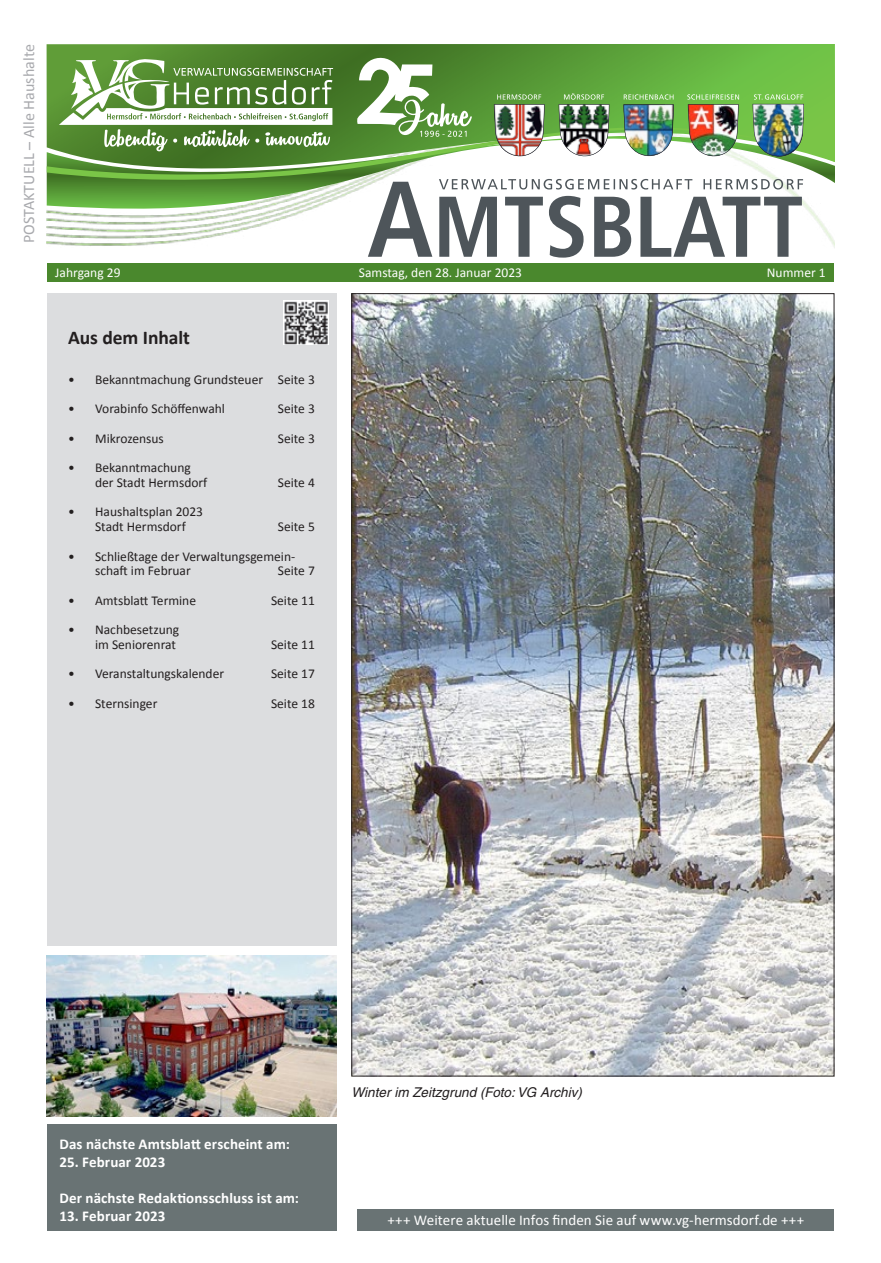
<style>
.page{position:relative;width:881px;height:1263px;background:#fff}
.page>*{position:absolute;margin:0;border:0;box-sizing:border-box;transform-origin:0 0}
.t1{font:700 19.5px "Calibri";letter-spacing:-.005em;color:#231f20}
.Postaktuell{font:16.05px "Calibri";color:#a8a9ad}
.NRS_ET{font:700 15px "Calibri";letter-spacing:.005em;color:#fff}
.t2{font:15px "Calibri";letter-spacing:.005em;color:#fff}
.t3{font:13.5px/14.7px "Calibri";color:#231f20}
.t4{font:13.5px "Calibri";color:#fff}
.Bildunterschrift{font:italic 13.5px "Helvetica LT";color:#231f20}
</style>
<div class="page">
<div style="left:47px;top:1125px;width:289px;height:106px;background:#697374"></div>
<img style="left:47px;top:955px;width:289px;height:162px">
<div style="left:47px;top:293px;width:289px;height:653px;background:#dcdddf"></div>
<div style="left:47px;top:258px;width:786px;height:29px;background:linear-gradient(to right,#fff,#fff)"></div>
<div style="left:47px;top:264px;width:786px;height:23px;background:#fff"></div>
<div style="left:47px;top:264px;width:786px;height:18px;background:#4a882d"></div>
<div style="left:357px;top:1210px;width:476px;height:21px;background:#697374"></div>
<img style="left:283px;top:300px;width:45px;height:45px">
<svg style="left:47px;top:44px;width:786px;height:5px;background:#579536"></svg>
<svg style="left:47px;top:49px;width:786px;height:209px"></svg>
<img style="left:353px;top:295px;width:478px;height:779px">
<p class="Postaktuell" style="left:19px;top:243px;width:200px;rotate:-90deg">POSTAKTUELL – Alle Haushalte</p>
<p class="t4" style="left:55px;top:264px;width:67px">Jahrgang 29</p>
<p class="t4" style="left:359px;top:264px;width:164px">Samstag, den 28. Januar 2023</p>
<p class="t4" style="left:766px;top:264px;width:60px">Nummer 1</p>
<h1 class="t1" style="left:68px;top:325px;width:123px">Aus dem Inhalt</h1>
<p class="t3" style="left:68px;top:372px;width:248px">• Bekanntmachung Grundsteuer Seite 3</p>
<p class="t3" style="left:68px;top:402px;width:158px">• Vorabinfo Schöffenwahl</p>
<p class="t3" style="left:278px;top:402px;width:39px">Seite 3</p>
<p class="t3" style="left:68px;top:431px;width:97px">• Mikrozensus</p>
<p class="t3" style="left:278px;top:431px;width:39px">Seite 3</p>
<p class="t3" style="left:95px;top:460px;width:114px;text-indent:-27px">• Bekanntmachung der Stadt Hermsdorf</p>
<p class="t3" style="left:278px;top:475px;width:39px">Seite 4</p>
<p class="t3" style="left:95px;top:505px;width:109px;text-indent:-27px">• Haushaltsplan 2023<br>Stadt Hermsdorf</p>
<p class="t3" style="left:278px;top:519px;width:39px">Seite 5</p>
<p class="t3" style="left:95px;top:549px;width:201px;text-indent:-27px">• Schließtage der Verwaltungsgemein&shy;schaft im Februar</p>
<p class="t3" style="left:278px;top:563px;width:39px">Seite 7</p>
<p class="t3" style="left:68px;top:593px;width:129px">• Amtsblatt Termine</p>
<p class="t3" style="left:271px;top:593px;width:45px">Seite 11</p>
<p class="t3" style="left:68px;top:622px;width:113px;text-align:right">• Nachbesetzung im Seniorenrat</p>
<p class="t3" style="left:271px;top:637px;width:45px">Seite 11</p>
<p class="t3" style="left:68px;top:666px;width:157px">• Veranstaltungskalender</p>
<p class="t3" style="left:271px;top:666px;width:45px">Seite 17</p>
<p class="t3" style="left:68px;top:696px;width:91px">• Sternsinger</p>
<p class="t3" style="left:271px;top:696px;width:45px">Seite 18</p>
<p class="NRS_ET" style="left:60px;top:1134px;width:232px">Das nächste Amtsblatt erscheint am:</p>
<p class="NRS_ET" style="left:60px;top:1152px;width:107px">25. Februar 2023</p>
<p class="NRS_ET" style="left:60px;top:1188px;width:241px">Der nächste Redaktionsschluss ist am:</p>
<p class="NRS_ET" style="left:60px;top:1206px;width:107px">13. Februar 2023</p>
<p class="Bildunterschrift" style="left:351px;top:1084px;width:232px">Winter im Zeitzgrund (Foto: VG Archiv)</p>
<p class="t2" style="left:387px;top:1210px;width:418px">+++ Weitere aktuelle Infos finden Sie auf www.vg-hermsdorf.de +++</p>
</div>
